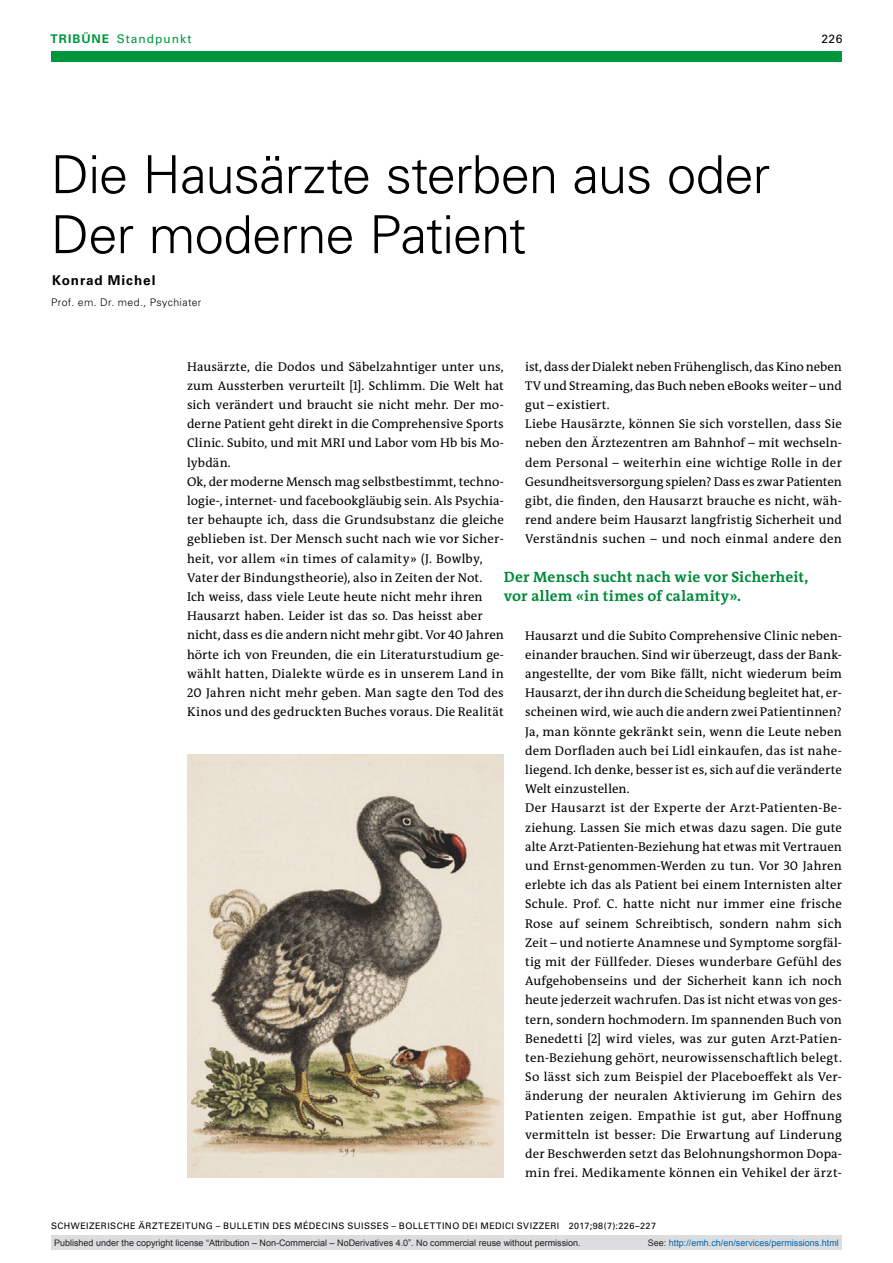
<style>
.page{position:relative;width:893px;height:1263px;background:#fff}
.page>*{position:absolute;margin:0;border:0;box-sizing:border-box;transform-origin:0 0}
.article-title{font:300 52.5px/60px "Univers LT Std";letter-spacing:-.02em;color:#000}
.catchwords{font:700 15px "The Antiqua B W7";letter-spacing:.02em;color:#008b39}
.author-notes{font:700 13.5px "Univers LT Std";letter-spacing:.065em;color:#000}
.section-pn{font:12.75px/19.2px "The Antiqua B W5 Plain";letter-spacing:.01em;color:#000;text-align:justify}
.ressort{font:12px "Univers LT Std";letter-spacing:.08em;color:#00963e}
.ressort-2{font:12px "Univers LT Std";color:#000}
.aff{font:300 10.5px "Univers LT Std";letter-spacing:.035em;color:#000}
.t1{font:9px "Arial";color:#231f20}
.fusszeile{font:9px "Univers LT Std";letter-spacing:.05em;color:#000}
.t2{font:9px "Arial";color:#0166b3}
.s1{font-weight:700}
.s2{color:#231f20}
</style>
<div class="page">
<div style="left:51px;top:51px;width:791px;height:11px;background:#00963e"></div>
<img style="left:187px;top:755px;width:317px;height:422px">
<div style="left:51px;top:1235px;width:791px;height:15px;background:#dcdddf"></div>
<p class="ressort" style="left:51px;top:31px;width:142px"><span class="s1">TRIBÜNE</span> Standpunkt</p>
<p class="ressort-2" style="left:821px;top:31px;width:22px">226</p>
<p class="article-title" style="left:51px;top:145px;width:721px">Die Hausärzte sterben aus oder<br>Der moderne Patient</p>
<p class="author-notes" style="left:52px;top:272px;width:105px">Konrad Michel</p>
<p class="aff" style="left:51px;top:296px;width:152px">Prof. em. Dr. med., Psychiater</p>
<p class="section-pn" style="left:187px;top:357px;width:318px">Hausärzte, die Dodos und Säbelzahntiger unter uns, zum Aussterben verurteilt [1]. Schlimm. Die Welt hat sich verändert und braucht sie nicht mehr. Der mo&shy;derne Patient geht direkt in die Comprehensive Sports Clinic. Subito, und mit MRI und Labor vom Hb bis Mo&shy;lybdän.</p>
<p class="section-pn" style="left:187px;top:472px;width:318px;text-align:left">Ok, der moderne Mensch mag selbstbestimmt, techno&shy;logie-, internet- und facebookgläubig sein. Als Psychia&shy;ter behaupte ich, dass die Grundsubstanz die gleiche geblieben ist. Der Mensch sucht nach wie vor Sicher&shy;heit, vor allem «in times of calamity» (J. Bowlby, Vater der Bindungstheorie), also in Zeiten der Not.</p>
<p class="section-pn" style="left:187px;top:587px;width:318px;text-align:left">Ich weiss, dass viele Leute heute nicht mehr ihren Hausarzt haben. Leider ist das so. Das heisst aber nicht, dass es die andern nicht mehr gibt. Vor 40 Jahren hörte ich von Freunden, die ein Literaturstudium ge&shy;wählt hatten, Dialekte würde es in unserem Land in 20 Jahren nicht mehr geben. Man sagte den Tod des Kinos und des gedruckten Buches voraus. Die Realität</p>
<p class="section-pn" style="left:525px;top:357px;width:318px">ist, dass der Dialekt neben Frühenglisch, das Kino neben TV und Streaming, das Buch neben eBooks weiter – und gut – existiert.</p>
<p class="section-pn" style="left:525px;top:414px;width:318px">Liebe Hausärzte, können Sie sich vorstellen, dass Sie neben den Ärztezentren am Bahnhof – mit wechseln&shy;dem Personal – weiterhin eine wichtige Rolle in der Gesundheitsversorgung spielen? Dass es zwar Patienten gibt, die finden, den Hausarzt brauche es nicht, wäh&shy;rend andere beim Hausarzt langfristig Sicherheit und Verständnis suchen – und noch einmal andere den</p>
<p class="catchwords" style="left:504px;top:567px;width:306px">Der Mensch sucht nach wie vor Sicherheit,</p>
<p class="catchwords" style="left:504px;top:586px;width:239px">vor allem «in times of calamity».</p>
<p class="section-pn" style="left:525px;top:626px;width:318px">Hausarzt und die Subito Comprehensive Clinic neben&shy;einander brauchen. Sind wir überzeugt, dass der Bank&shy;angestellte, der vom Bike fällt, nicht wiederum beim Hausarzt, der ihn durch die Scheidung begleitet hat, er&shy;scheinen wird, wie auch die andern zwei Patientinnen?<br>Ja, man könnte gekränkt sein, wenn die Leute neben dem Dorfladen auch bei Lidl einkaufen, das ist nahe&shy;liegend. Ich denke, besser ist es, sich auf die veränderte Welt einzustellen.</p>
<p class="section-pn" style="left:525px;top:798px;width:318px">Der Hausarzt ist der Experte der Arzt-Patienten-Be&shy;ziehung. Lassen Sie mich etwas dazu sagen. Die gute alte Arzt-Patienten-Beziehung hat etwas mit Vertrauen und Ernst-genommen-Werden zu tun. Vor 30 Jahren erlebte ich das als Patient bei einem Internisten alter Schule. Prof. C. hatte nicht nur immer eine frische Rose auf seinem Schreibtisch, sondern nahm sich Zeit – und notierte Anamnese und Symptome sorgfäl&shy;tig mit der Füllfeder. Dieses wunderbare Gefühl des Aufgehobenseins und der Sicherheit kann ich noch heute jederzeit wachrufen. Das ist nicht etwas von ges&shy;tern, sondern hochmodern. Im spannenden Buch von Benedetti [2] wird vieles, was zur guten Arzt-Patien&shy;ten-Beziehung gehört, neurowissenschaftlich belegt.<br>So lässt sich zum Beispiel der Placeboeffekt als Ver&shy;änderung der neuralen Aktivierung im Gehirn des Patienten zeigen. Empathie ist gut, aber Hoffnung vermitteln ist besser: Die Erwartung auf Linderung der Beschwerden setzt das Belohnungshormon Dopa&shy;min frei. Medikamente können ein Vehikel der ärzt-</p>
<p class="fusszeile" style="left:51px;top:1220px;width:606px">SCHWEIZERISCHE ÄRZTEZEITUNG – BULLETIN DES MÉDECINS SUISSES – BOLLETTINO DEI MEDICI SVIZZERI 2017;98(7):226–227</p>
<p class="t1" style="left:54px;top:1237px;width:528px">Published under the copyright license “Attribution – Non-Commercial – NoDerivatives 4.0”. No commercial reuse without permission.</p>
<p class="t2" style="left:648px;top:1237px;width:193px"><span class="s2">See:</span> http://emh.ch/en/services/permissions.html</p>
</div>
